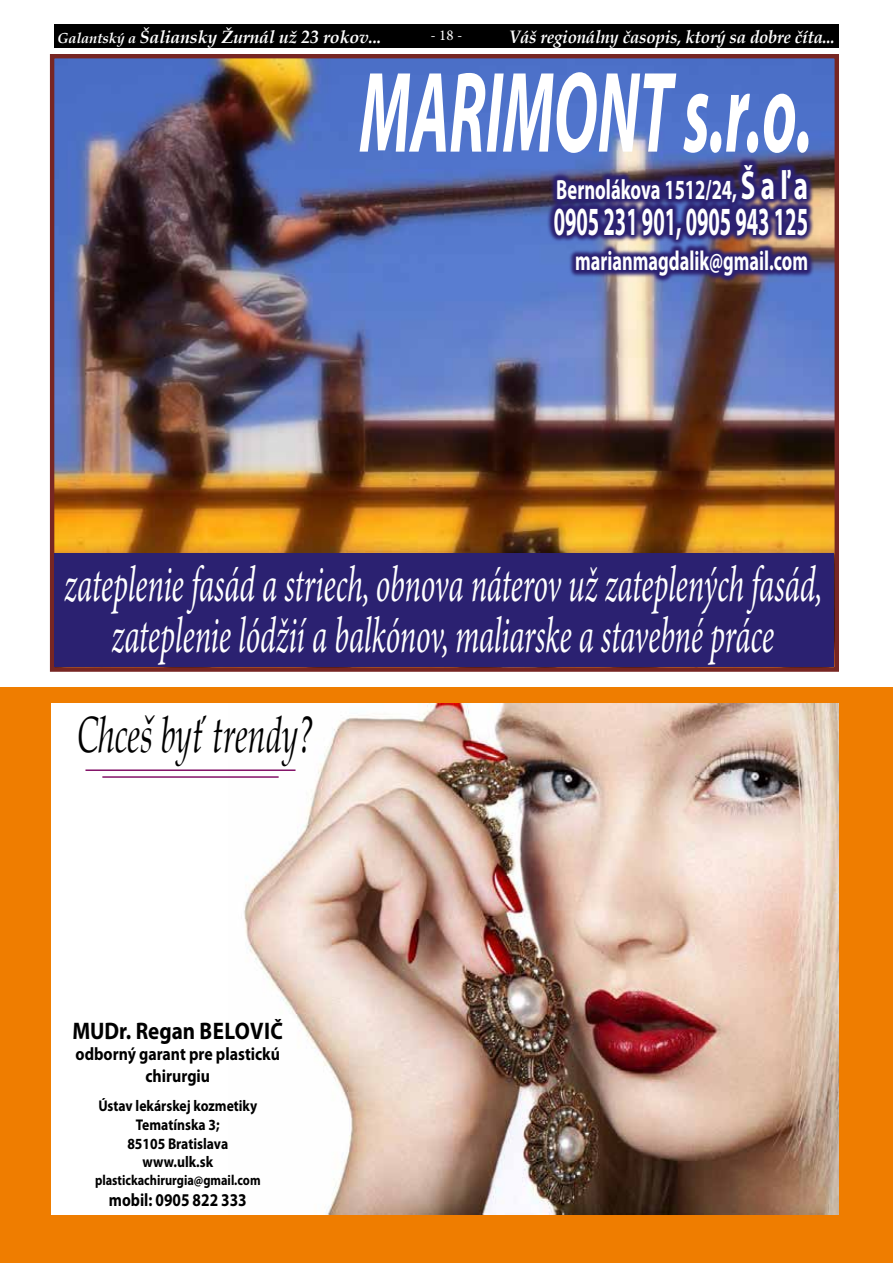
<style>
.page{position:relative;width:893px;height:1263px;background:#fff}
.page>*{position:absolute;margin:0;border:0;box-sizing:border-box;transform-origin:0 0}
.t1{font:italic 700 115.95px "Myriad Pro";color:#fff;scale:.54 1}
.t2{font:italic 51px "Book Antiqua";color:#000;scale:.63 1}
.t3{font:italic 50.85px/50.8px "Minion Pro";letter-spacing:-.005em;color:#fff;text-align:center;scale:.61 1}
.t4{font:700 40.05px "Myriad Pro";color:#fff;scale:.51 1}
.t5{font:700 27.75px "Myriad Pro";color:#fff;scale:.67 1}
.t6{font:700 27.45px "Myriad Pro";color:#fff;scale:.67 1}
.t7{font:700 24px "Myriad Pro";color:#000;scale:.88 1}
.t8{font:italic 700 18px "Book Antiqua";letter-spacing:-.01em;color:#fff;scale:.93 1}
.t9{font:700 18px/21.6px "Myriad Pro";color:#000;text-align:center;scale:.88 1}
.t10{font:700 18px "Myriad Pro";color:#000;scale:.85 1}
.t11{font:italic 700 17.7px "Book Antiqua";letter-spacing:-.01em;color:#fff}
.t12{font:700 15.6px/18.8px "Myriad Pro";color:#000;text-align:center;scale:.88 1}
.t13{font:15px "Minion Pro";color:#fff}
.t14{font:700 14.4px "Myriad Pro";color:#000;scale:.85 1}
.s1{font-size:14.55px}
.s2{font-size:40.65px}
</style>
<div class="page">
<div style="left:0;top:688px;width:893px;height:575px;background:#ef7d00"></div>
<div style="left:52px;top:703px;width:787px;height:512px;background:#fff"></div>
<img style="left:244px;top:703px;width:595px;height:512px">
<hr style="left:85px;top:769px;width:211px;height:2px;background:#821167">
<hr style="left:102px;top:776px;width:177px;height:2px;background:#821167">
<img style="left:55px;top:59px;width:779px;height:608px">
<div style="left:50px;top:54px;width:789px;height:618px;border:4px solid #772623"></div>
<img style="left:546px;top:157px;width:268px;height:126px">
<div style="left:54px;top:553px;width:780px;height:113px;background:#2b2171"></div>
<div style="left:54px;top:24px;width:785px;height:24px;background:#000"></div>
<p class="t11" style="left:57px;top:24px;width:326px"><span class="s1">Galantský a</span> Šaliansky Žurnál už 23 rokov...</p>
<p class="t13" style="left:431px;top:26px;width:33px">- 18 -</p>
<p class="t8" style="left:509px;top:24px;width:352px">Váš regionálny časopis, ktorý sa dobre číta...</p>
<h1 class="t1" style="left:359px;top:49px;width:840px">MARIMONT s.r.o.</h1>
<p class="t5" style="left:556px;top:174px;width:377px">Bernolákova 1512/24, <span class="s2">Š a ľ a</span></p>
<p class="t4" style="left:554px;top:199px;width:500px">0905 231 901, 0905 943 125</p>
<p class="t6" style="left:575px;top:246px;width:349px">marianmagdalik@gmail.com</p>
<p class="t3" style="left:64px;top:562px;width:1245px">zateplenie fasád a striech, obnova náterov už zateplených fasád, zateplenie lódžií a balkónov, maliarske a stavebné práce</p>
<p class="t2" style="left:77px;top:699px;width:378px">Chceš byť trendy?</p>
<p class="t7" style="left:72px;top:1017px;width:241px">MUDr. Regan BELOVIČ</p>
<p class="t9" style="left:76px;top:1043px;width:234px">odborný garant pre plastickú chirurgiu</p>
<p class="t12" style="left:98px;top:1097px;width:182px">Ústav lekárskej kozmetiky<br>Tematínska 3;<br>85105 Bratislava www.ulk.sk</p>
<p class="t14" style="left:95px;top:1172px;width:196px">plastickachirurgia@gmail.com</p>
<p class="t10" style="left:109px;top:1190px;width:164px">mobil: 0905 822 333</p>
</div>
